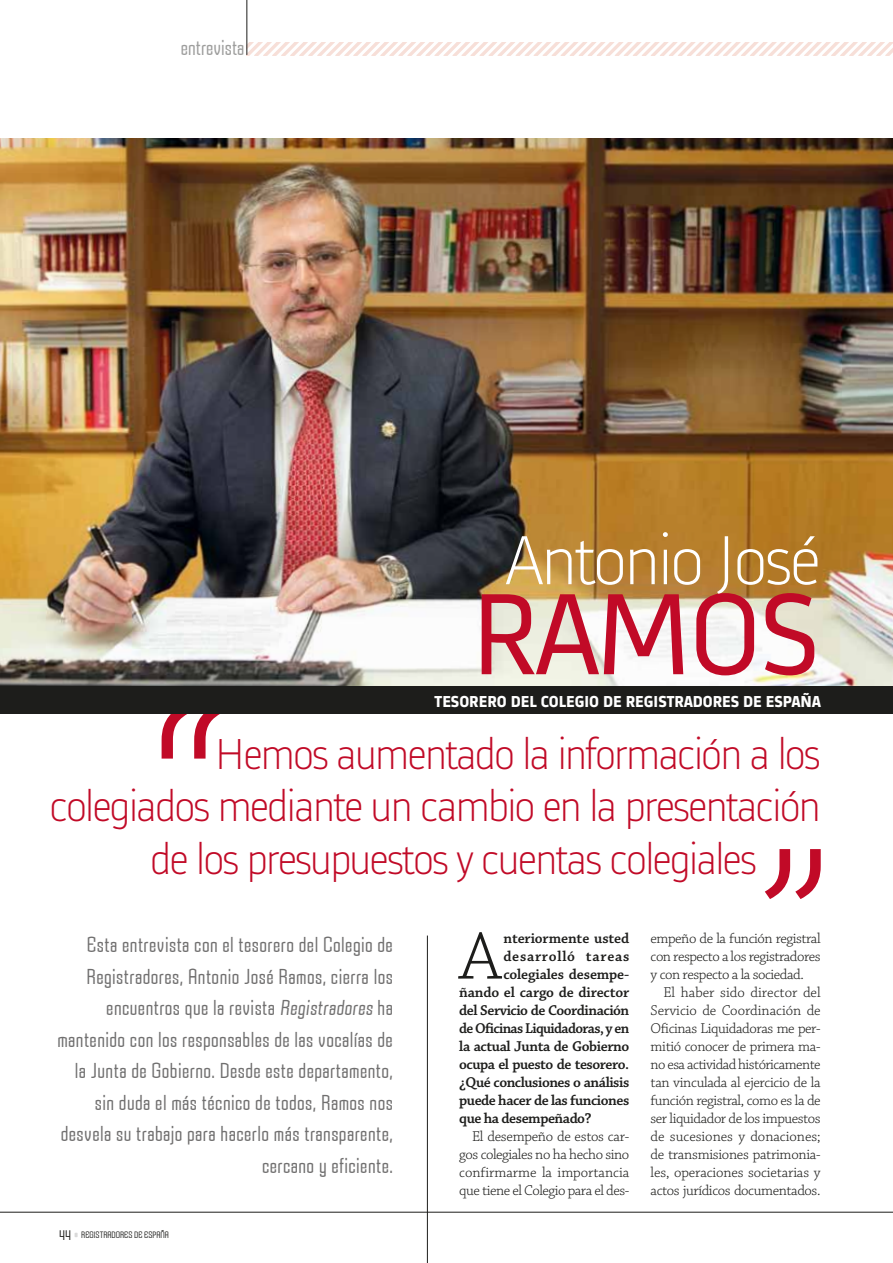
<style>
.page{position:relative;width:893px;height:1263px;background:#fff}
.page>*{position:absolute;margin:0;border:0;box-sizing:border-box;transform-origin:0 0}
.t1{font:120px "Alstom";letter-spacing:-.03em;color:#c10a27}
.t2{font:300 72px "Alstom";letter-spacing:-.03em;color:#fff}
.t3{font:300 70.35px "Chaparral Pro";color:#1d1d1b}
.t4{font:300 45px "Alstom";letter-spacing:-.035em;color:#c10a27}
.t5{font:condensed 21px/31.5px "Armada";letter-spacing:.02em;color:#706f6f;text-align:right}
.t6{font:condensed 21px "Armada";color:#9d9d9c}
.t7{font:700 16.5px "Alstom";color:#fff}
.t8{font:300 15px/18px "Chaparral Pro";letter-spacing:-.025em;color:#1d1d1b;text-align:justify}
.t9{font:600 15px "Chaparral Pro";letter-spacing:-.03em;color:#1d1d1b}
.t10{font:600 15px "Chaparral Pro";letter-spacing:-.01em;color:#1d1d1b}
.t11{font:600 15px "Chaparral Pro";letter-spacing:-.005em;color:#1d1d1b}
.t12{font:600 15px "Chaparral Pro";letter-spacing:.05em;color:#1d1d1b}
.t13{font:condensed 9px "Armada";color:#1d1d1b}
.s1{font-size:13.5px}
.s2{font-size:13.5px;color:#dadada}
</style>
<div class="page">
<svg style="left:162px;top:714px;width:58px;height:44px"></svg>
<img style="left:0;top:138px;width:893px;height:549px">
<hr style="left:0;top:1212px;width:893px;height:1px;background:#1d1d1b">
<svg style="left:248px;top:43px;width:645px;height:12px"></svg>
<hr style="left:247px;top:0;width:1px;height:55px;background:#1d1d1b">
<div style="left:0;top:687px;width:893px;height:27px;background:#1d1d1b"></div>
<svg style="left:765px;top:849px;width:56px;height:50px"></svg>
<hr style="left:427px;top:935px;width:1px;height:328px;background:#1d1d1b">
<h3 class="t6" style="left:181px;top:36px;width:65px">entrevista</h3>
<h2 class="t2" style="left:505px;top:510px;width:317px">Antonio José</h2>
<h1 class="t1" style="left:470px;top:551px;width:352px">RAMOS</h1>
<p class="t7" style="left:435px;top:690px;width:388px">TESORERO DEL COLEGIO DE REGISTRADORES DE ESPAÑA</p>
<h3 class="t4" style="left:215px;top:723px;width:607px">Hemos aumentado la información a los</h3>
<h3 class="t4" style="left:50px;top:775px;width:772px">colegiados mediante un cambio en la presentación</h3>
<h3 class="t4" style="left:151px;top:828px;width:608px">de los presupuestos y cuentas colegiales</h3>
<p class="t5" style="left:57px;top:929px;width:337px">Esta entrevista con el tesorero del Colegio de Registradores, Antonio José Ramos, cierra los encuentros que la revista Registradores ha mantenido con los responsables de las vocalías de la Junta de Gobierno. Desde este departamento, sin duda el más técnico de todos, Ramos nos desvela su trabajo para hacerlo más transparente, cercano y eficiente.</p>
<p class="t13" style="left:59px;top:1230px;width:111px"><span class="s1">44</span> <span class="s2">•</span> Registradores de España</p>
<h3 class="t3" style="left:459px;top:918px;width:44px">A</h3>
<p class="t11" style="left:503px;top:929px;width:127px">nteriormente usted</p>
<p class="t12" style="left:503px;top:947px;width:128px">desarrolló tareas</p>
<p class="t10" style="left:503px;top:965px;width:127px">colegiales desempe-</p>
<p class="t10" style="left:459px;top:983px;width:171px">ñando el cargo de director</p>
<p class="t9" style="left:459px;top:1001px;width:172px">del Servicio de Coordinación</p>
<p class="t9" style="left:459px;top:1019px;width:172px">de Oficinas Liquidadoras, y en</p>
<p class="t9" style="left:459px;top:1037px;width:172px">la actual Junta de Gobierno</p>
<p class="t9" style="left:459px;top:1055px;width:171px">ocupa el puesto de tesorero.</p>
<p class="t9" style="left:459px;top:1073px;width:172px">¿Qué conclusiones o análisis</p>
<p class="t9" style="left:459px;top:1091px;width:172px">puede hacer de las funciones</p>
<p class="t9" style="left:459px;top:1109px;width:134px">que ha desempeñado?</p>
<p class="t8" style="left:459px;top:1127px;width:172px;text-indent:13px">El desempeño de estos car&shy;gos colegiales no ha hecho sino confirmarme la importancia que tiene el Colegio para el des-</p>
<p class="t8" style="left:651px;top:929px;width:172px">empeño de la función registral con respecto a los registradores y con respecto a la sociedad.</p>
<p class="t8" style="left:651px;top:983px;width:172px;text-indent:13px">El haber sido director del Servicio de Coordinación de Oficinas Liquidadoras me per&shy;mitió conocer de primera ma&shy;no esa actividad históricamente tan vinculada al ejercicio de la función registral, como es la de ser liquidador de los impuestos de sucesiones y donaciones; de transmisiones patrimonia&shy;les, operaciones societarias y actos jurídicos documentados.</p>
</div>
